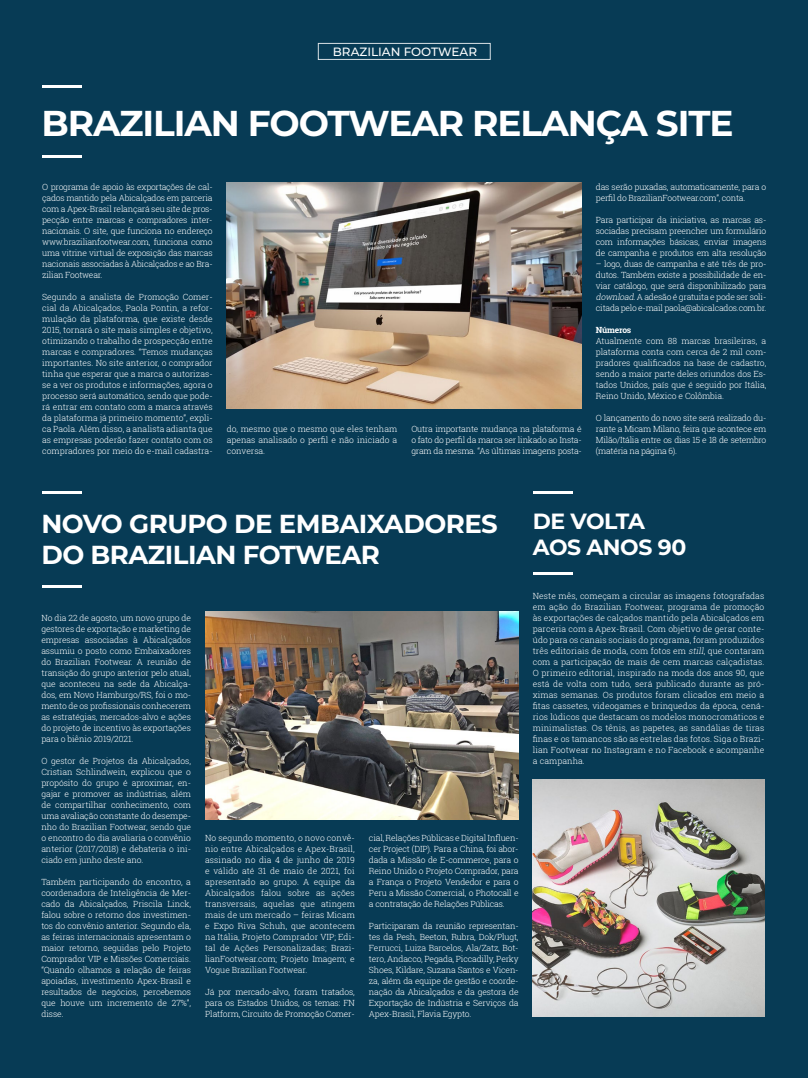
<style>
.page{position:relative;width:808px;height:1078px;background:#fff}
.page>*{position:absolute;margin:0;border:0;box-sizing:border-box;transform-origin:0 0}
.t1{font:700 35.9px "Montserrat";letter-spacing:-.03em;color:#fff}
.t2{font:700 26px/31.2px "Montserrat";letter-spacing:-.02em;color:#fff}
.t3{font:700 22px/26.4px "Montserrat";letter-spacing:-.02em;color:#fff}
.t4{font:500 12px "Montserrat";color:#fff}
.t5{font:300 8.5px/11px "Roboto Slab";letter-spacing:-.02em;color:#fff;text-align:justify}
.t6{font:700 8.5px "Roboto Slab";letter-spacing:-.03em;color:#fff}
.s1{font-style:italic}
</style>
<div class="page">
<div style="left:0;top:0;width:808px;height:1077px;background:#073b55"></div>
<hr style="left:42px;top:85px;width:40px;height:2px;background:#fff">
<hr style="left:533px;top:491px;width:40px;height:2px;background:#fff">
<hr style="left:42px;top:491px;width:40px;height:2px;background:#fff">
<hr style="left:42px;top:156px;width:40px;height:2px;background:#fff">
<hr style="left:533px;top:572px;width:40px;height:2px;background:#fff">
<hr style="left:42px;top:584px;width:40px;height:3px;background:#fff">
<img style="left:533px;top:779px;width:231px;height:237px">
<img style="left:206px;top:611px;width:312px;height:208px">
<img style="left:227px;top:182px;width:355px;height:226px">
<div style="left:318px;top:43px;width:173px;height:17px;border:1px solid #fff"></div>
<h3 class="t4" style="left:333px;top:43px;width:146px">BRAZILIAN FOOTWEAR</h3>
<h1 class="t1" style="left:41px;top:97px;width:694px">BRAZILIAN FOOTWEAR RELANÇA SITE</h1>
<p class="t5" style="left:42px;top:181px;width:172px">O programa de apoio às exportações de cal&shy;çados mantido pela Abicalçados em parceria com a Apex-Brasil relançará seu site de pros&shy;pecção entre marcas e compradores inter&shy;nacionais. O site, que funciona no endereço www.brazilianfootwear.com, funciona como uma vitrine virtual de exposição das marcas nacionais associadas à Abicalçados e ao Bra&shy;zilian Footwear.</p>
<p class="t5" style="left:42px;top:291px;width:172px">Segundo a analista de Promoção Comer&shy;cial da Abicalçados, Paola Pontin, a refor&shy;mulação da plataforma, que existe desde 2015, tornará o site mais simples e objetivo, otimizando o trabalho de prospecção entre marcas e compradores. “Temos mudanças importantes. No site anterior, o comprador tinha que esperar que a marca o autorizas&shy;se a ver os produtos e informações, agora o processo será automático, sendo que pode&shy;rá entrar em contato com a marca através da plataforma já primeiro momento”, expli&shy;ca Paola. Além disso, a analista adianta que as empresas poderão fazer contato com os compradores por meio do e-mail cadastra-</p>
<p class="t5" style="left:227px;top:423px;width:172px">do, mesmo que o mesmo que eles tenham apenas analisado o perfil e não iniciado a conversa.</p>
<p class="t5" style="left:411px;top:423px;width:172px">Outra importante mudança na plataforma é o fato do perfil da marca ser linkado ao Insta&shy;gram da mesma. “As últimas imagens posta-</p>
<p class="t5" style="left:596px;top:181px;width:172px">das serão puxadas, automaticamente, para o perfil do BrazilianFootwear.com”, conta.</p>
<p class="t5" style="left:596px;top:214px;width:172px">Para participar da iniciativa, as marcas as&shy;sociadas precisam preencher um formulário com informações básicas, enviar imagens de campanha e produtos em alta resolução</p>
<p class="t5" style="left:596px;top:258px;width:172px">– logo, duas de campanha e até três de pro&shy;dutos. Também existe a possibilidade de en&shy;viar catálogo, que será disponibilizado para <span class="s1">download.</span>A adesão é gratuita e pode ser soli&shy;citada pelo e-mail paola@abicalcados.com.br.</p>
<p class="t6" style="left:596px;top:324px;width:37px">Números</p>
<p class="t5" style="left:596px;top:335px;width:172px">Atualmente com 88 marcas brasileiras, a plataforma conta com cerca de 2 mil com&shy;pradores qualificados na base de cadastro, sendo a maior parte deles oriundos dos Es&shy;tados Unidos, país que é seguido por Itália, Reino Unido, México e Colômbia.</p>
<p class="t5" style="left:596px;top:412px;width:172px">O lançamento do novo site será realizado du&shy;rante a Micam Milano, feira que acontece em Milão/Itália entre os dias 15 e 18 de setembro (matéria na página 6).</p>
<h2 class="t2" style="left:41px;top:506px;width:458px">NOVO GRUPO DE EMBAIXADORES<br>DO BRAZILIAN FOTWEAR</h2>
<p class="t5" style="left:41px;top:611px;width:151px">No dia 22 de agosto, um novo grupo de gestores de exportação e marketing de empresas associadas à Abicalçados assumiu o posto como Embaixadores do Brazilian Footwear. A reunião de transição do grupo anterior pelo atual, que aconteceu na sede da Abicalça&shy;dos, em Novo Hamburgo/RS, foi o mo&shy;mento de os profissionais conhecerem as estratégias, mercados-alvo e ações do projeto de incentivo às exportações para o biênio 2019/2021.</p>
<p class="t5" style="left:41px;top:754px;width:151px">O gestor de Projetos da Abicalçados, Cristian Schlindwein, explicou que o propósito do grupo é aproximar, en&shy;gajar e promover as indústrias, além de compartilhar conhecimento, com uma avaliação constante do desempe&shy;nho do Brazilian Footwear, sendo que o encontro do dia avaliaria o convênio anterior (2017/2018) e debateria o ini&shy;ciado em junho deste ano.</p>
<p class="t5" style="left:41px;top:875px;width:151px">Também participando do encontro, a coordenadora de Inteligência de Mer&shy;cado da Abicalçados, Priscila Linck, falou sobre o retorno dos investimen&shy;tos do convênio anterior. Segundo ela, as feiras internacionais apresentam o maior retorno, seguidas pelo Projeto Comprador VIP e Missões Comerciais. “Quando olhamos a relação de feiras apoiadas, investimento Apex-Brasil e resultados de negócios, percebemos que houve um incremento de 27%”, disse.</p>
<p class="t5" style="left:205px;top:831px;width:151px">No segundo momento, o novo convê&shy;nio entre Abicalçados e Apex-Brasil, assinado no dia 4 de junho de 2019 e válido até 31 de maio de 2021, foi apresentado ao grupo. A equipe da Abicalçados falou sobre as ações transversais, aquelas que atingem mais de um mercado – feiras Micam e Expo Riva Schuh, que acontecem na Itália, Projeto Comprador VIP; Edi&shy;tal de Ações Personalizadas; Brazi&shy;lianFootwear.com; Projeto Imagem; e Vogue Brazilian Footwear.</p>
<p class="t5" style="left:205px;top:985px;width:151px">Já por mercado-alvo, foram tratados, para os Estados Unidos, os temas: FN Platform, Circuito de Promoção Comer-</p>
<p class="t5" style="left:369px;top:831px;width:151px">cial, Relações Públicas e Digital Influen&shy;cer Project (DIP). Para a China, foi abor&shy;dada a Missão de E-commerce, para o Reino Unido o Projeto Comprador, para a França o Projeto Vendedor e para o Peru a Missão Comercial, o Photocall e a contratação de Relações Públicas.</p>
<p class="t5" style="left:369px;top:919px;width:151px">Participaram da reunião representan&shy;tes da Pesh, Beeton, Rubra, Dok/Plugt, Ferrucci, Luiza Barcelos, Ala/Zatz, Bot&shy;tero, Andacco, Pegada, Piccadilly, Perky Shoes, Kildare, Suzana Santos e Vicen&shy;za, além da equipe de gestão e coorde&shy;nação da Abicalçados e da gestora de Exportação de Indústria e Serviços da Apex-Brasil, Flavia Egypto.</p>
<h3 class="t3" style="left:533px;top:506px;width:155px">DE VOLTA<br>AOS ANOS 90</h3>
<p class="t5" style="left:533px;top:589px;width:233px">Neste mês, começam a circular as imagens fotografadas em ação do Brazilian Footwear, programa de promoção às exportações de calçados mantido pela Abicalçados em parceria com a Apex-Brasil. Com objetivo de gerar conte&shy;údo para os canais sociais do programa, foram produzidos três editoriais de moda, com fotos em <span class="s1">still</span>, que contaram com a participação de mais de cem marcas calçadistas.<br>O primeiro editorial, inspirado na moda dos anos 90, que está de volta com tudo, será publicado durante as pró&shy;ximas semanas. Os produtos foram clicados em meio a fitas cassetes, videogames e brinquedos da época, cená&shy;rios lúdicos que destacam os modelos monocromáticos e minimalistas. Os tênis, as papetes, as sandálias de tiras finas e os tamancos são as estrelas das fotos. Siga o Brazi&shy;lian Footwear no Instagram e no Facebook e acompanhe a campanha.</p>
</div>
